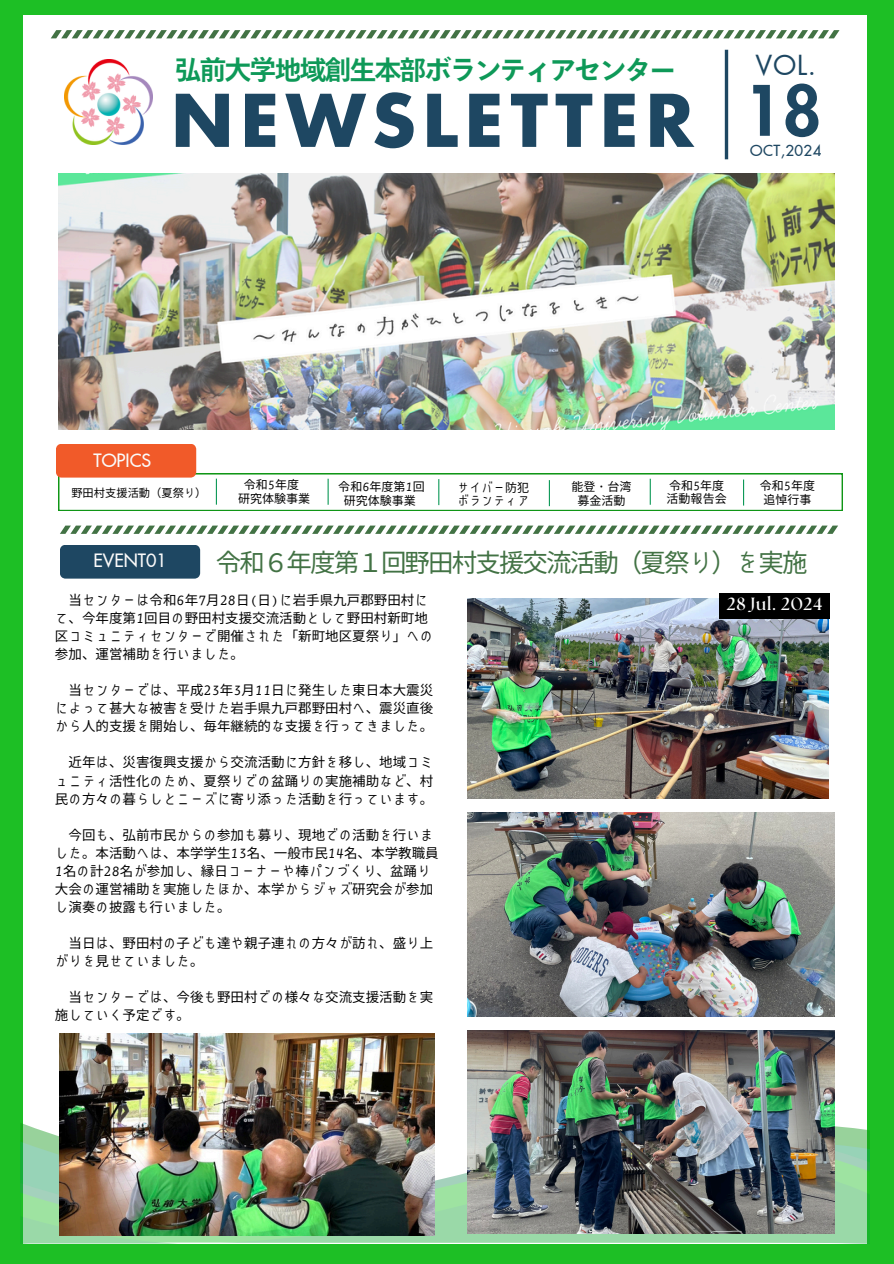
<style>
.page{position:relative;width:894px;height:1264px;background:#fff}
.page>*{position:absolute;margin:0;border:0;box-sizing:border-box;transform-origin:0 0}
.t1{font:700 70.5px "Futura LT Pro";letter-spacing:.1em;color:#1e4762}
.t2{font:800 67.5px "Futura LT Pro";color:#1e4762}
.t3{font:700 27px "Tazugane Gothic Std N";letter-spacing:-.075em;color:#0e9958}
.t4{font:27px "Futura LT Pro";color:#1e4762}
.t5{font:25.5px "FGUIGEN";letter-spacing:-.075em;color:#427244}
.t6{font:500 18px "Futura LT Pro";color:#fafafa}
.t7{font:700 17.7px "The Seasons";letter-spacing:.04em;color:#fff}
.t8{font:500 15px "Futura LT Pro";letter-spacing:.025em;color:#1e4762}
.t9{font:13.5px/18px "FGUIGEN";color:#000}
.t10{font:12px "FGUIGEN";color:#000}
.t11{font:11.25px "FGUIGEN";color:#000}
</style>
<div class="page">
<div style="left:0;top:0;width:893px;height:1263px;background:#1dbf25"></div>
<div style="left:23px;top:16px;width:843px;height:1101px;background:#fff"></div>
<svg style="left:220px;top:1236px;width:647px;height:6px;background:#9ad9a7"></svg>
<svg style="left:23px;top:1236px;width:155px;height:7px"></svg>
<svg style="left:20px;top:1129px;width:849px;height:107px;background:#9fd2a9"></svg>
<svg style="left:724px;top:50px;width:4px;height:109px"></svg>
<svg style="left:51px;top:30px;width:788px;height:8px;background:#9cb59d"></svg>
<img style="left:65px;top:60px;width:87px;height:84px">
<div style="left:60px;top:545px;width:140px;height:33px;background:#1e4762"></div>
<svg style="left:56px;top:444px;width:786px;height:66px;background:#f7ece5"></svg>
<hr style="left:548px;top:480px;width:2px;height:26px;background:#0e9958">
<hr style="left:742px;top:479px;width:2px;height:26px;background:#0e9958">
<img style="left:59px;top:174px;width:775px;height:255px">
<img style="left:467px;top:1030px;width:367px;height:203px">
<img style="left:467px;top:812px;width:367px;height:204px">
<img style="left:467px;top:598px;width:361px;height:200px">
<img style="left:60px;top:1033px;width:374px;height:202px">
<svg style="left:60px;top:525px;width:777px;height:9px;background:#a3baa3"></svg>
<div style="left:719px;top:593px;width:110px;height:25px;background:#000"></div>
<p class="t3" style="left:174px;top:57px;width:503px">弘前大学地域創生本部ボランティアセンター</p>
<p class="t1" style="left:171px;top:89px;width:523px">NEWSLETTER</p>
<p class="t4" style="left:755px;top:52px;width:62px">VOL.</p>
<p class="t2" style="left:743px;top:80px;width:80px">18</p>
<p class="t8" style="left:750px;top:143px;width:72px">OCT,2024</p>
<p class="t6" style="left:93px;top:452px;width:59px">TOPICS</p>
<h6 class="t11" style="left:71px;top:487px;width:136px">野田村支援活動（夏祭り）</h6>
<p class="t10" style="left:244px;top:479px;width:57px">令和5年度</p>
<p class="t10" style="left:238px;top:492px;width:74px">研究体験事業</p>
<p class="t10" style="left:338px;top:481px;width:88px">令和6年度第1回</p>
<p class="t10" style="left:343px;top:494px;width:74px">研究体験事業</p>
<p class="t10" style="left:457px;top:481px;width:74px">サイバー防犯</p>
<p class="t10" style="left:457px;top:494px;width:74px">ボランティア</p>
<p class="t10" style="left:571px;top:480px;width:62px">能登・台湾</p>
<p class="t10" style="left:577px;top:494px;width:50px">募金活動</p>
<h2 class="t10" style="left:668px;top:480px;width:57px">令和5年度</h2>
<h1 class="t10" style="left:666px;top:492px;width:62px">活動報告会</h1>
<h4 class="t10" style="left:759px;top:480px;width:57px">令和5年度</h4>
<p class="t10" style="left:763px;top:493px;width:50px">追悼行事</p>
<p class="t5" style="left:216px;top:550px;width:593px">令和６年度第１回野田村支援交流活動（夏祭り）を実施</p>
<p class="t9" style="left:68px;top:591px;width:361px">当センターは令和6年7月 28日 (日 )に岩手県九戸郡野田村に</p>
<p class="t7" style="left:726px;top:596px;width:97px">28 Jul. 2024</p>
<p class="t9" style="left:55px;top:609px;width:380px">て、今年度第1回目の野田村支援交流活動として野田村新町地区コミュニティセンターで開催された「新町地区夏祭り」への参加、運営補助を行いました。</p>
<p class="t9" style="left:55px;top:681px;width:380px;text-align:justify;text-indent:14px">当センターでは、平成23年3月 11日に発生した東日本大震災によって甚大な被害を受けた岩手県九戸郡野田村へ、震災直後から人的支援を開始し、毎年継続的な支援を行ってきました。</p>
<p class="t9" style="left:55px;top:753px;width:380px;text-align:justify;text-indent:14px">近年は、災害復興支援から交流活動に方針を移し、地域コミュニティ活性化のため、夏祭りでの盆踊りの実施補助など、村民の方々の暮らしとニーズに寄り添った活動を行っています。</p>
<p class="t9" style="left:55px;top:825px;width:385px;text-indent:14px">今回も、弘前市民からの参加も募り、現地での活動を行いました。本活動へは、本学学生13名、一般市民14名、本学教職員</p>
<p class="t9" style="left:55px;top:861px;width:377px">1名の計28名が参加し、縁日コーナーや棒パンづくり、盆踊り</p>
<p class="t9" style="left:55px;top:879px;width:380px">大会の運営補助を実施したほか、本学からジャズ研究会が参加</p>
<p class="t9" style="left:55px;top:897px;width:177px">し演奏の披露も行いました。</p>
<p class="t9" style="left:55px;top:933px;width:380px;text-indent:14px">当日は、野田村の子ども達や親子連れの方々が訪れ、盛り上がりを見せていました。</p>
<p class="t9" style="left:55px;top:987px;width:380px;text-indent:14px">当センターでは、今後も野田村での様々な交流支援活動を実施していく予定です。</p>
<p class="t6" style="left:93px;top:552px;width:75px">EVENT01</p>
</div>
